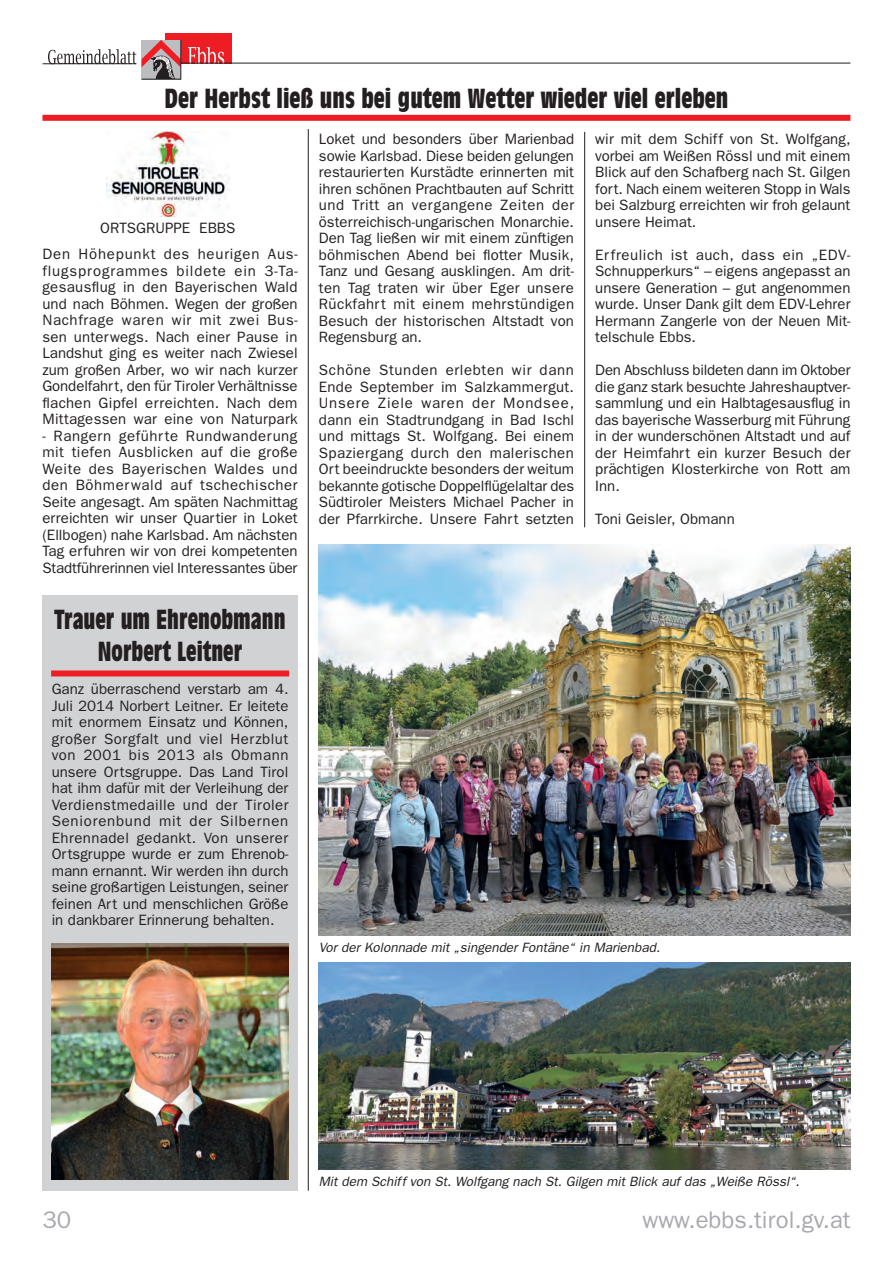
<style>
.page{position:relative;width:893px;height:1263px;background:#fff}
.page>*{position:absolute;margin:0;border:0;box-sizing:border-box;transform-origin:0 0}
.t1{font:700 condensed 27px "Antique Olive";color:#231f20}
.t2{font:700 condensed 27px/32.4px "Antique Olive";color:#231f20;text-align:center;scale:.95 1}
.t3{font:24px "Franklin Gothic";color:#a8a9ad}
.t4{font:15px/16.5px "Franklin Gothic";color:#231f20;text-align:justify}
.t5{font:italic 13.5px "Franklin Gothic";color:#231f20}
</style>
<div class="page">
<div style="left:165px;top:33px;width:67px;height:31px;background:#ee1d23"></div>
<hr style="left:43px;top:63px;width:93px;height:1px;background:#231f20">
<svg style="left:188px;top:47px;width:36px;height:16px"></svg>
<svg style="left:48px;top:40px;width:133px;height:40px"></svg>
<hr style="left:181px;top:63px;width:669px;height:1px;background:#231f20">
<div style="left:42px;top:595px;width:256px;height:596px;background:#d1d2d4"></div>
<div style="left:42px;top:115px;width:808px;height:6px;background:#ee1d23"></div>
<div style="left:51px;top:670px;width:238px;height:6px;background:#ee1d23"></div>
<img style="left:52px;top:943px;width:237px;height:236px">
<img style="left:319px;top:544px;width:531px;height:392px">
<img style="left:319px;top:962px;width:531px;height:207px">
<img style="left:106px;top:132px;width:123px;height:84px">
<hr style="left:308px;top:129px;width:1px;height:1062px;background:#231f20">
<hr style="left:584px;top:132px;width:1px;height:395px;background:#231f20">
<h1 class="t1" style="left:165px;top:84px;width:565px">Der Herbst ließ uns bei gutem Wetter wieder viel erleben</h1>
<p class="t4" style="left:100px;top:220px;width:137px">ORTSGRUPPE EBBS</p>
<p class="t4" style="left:42px;top:245px;width:257px">Den Höhepunkt des heurigen Aus&shy;flugsprogrammes bildete ein 3-Ta&shy;gesausflug in den Bayerischen Wald und nach Böhmen. Wegen der großen Nachfrage waren wir mit zwei Bus&shy;sen unterwegs. Nach einer Pause in Landshut ging es weiter nach Zwiesel zum großen Arber, wo wir nach kurzer Gondelfahrt, den für Tiroler Verhältnisse flachen Gipfel erreichten. Nach dem Mittagessen war eine von Naturpark</p>
<p class="t4" style="left:42px;top:427px;width:257px">- Rangern geführte Rundwanderung mit tiefen Ausblicken auf die große Weite des Bayerischen Waldes und den Böhmerwald auf tschechischer Seite angesagt. Am späten Nachmittag erreichten wir unser Quartier in Loket (Ellbogen) nahe Karlsbad. Am nächsten Tag erfuhren wir von drei kompetenten Stadtführerinnen viel Interessantes über</p>
<h1 class="t2" style="left:55px;top:602px;width:245px">Trauer um Ehrenobmann<br>Norbert Leitner</h1>
<p class="t4" style="left:52px;top:681px;width:238px">Ganz überraschend verstarb am 4.<br>Juli 2014 Norbert Leitner. Er leitete mit enormem Einsatz und Können, großer Sorgfalt und viel Herzblut von 2001 bis 2013 als Obmann unsere Ortsgruppe. Das Land Tirol hat ihm dafür mit der Verleihung der Verdienstmedaille und der Tiroler Seniorenbund mit der Silbernen Ehrennadel gedankt. Von unserer Ortsgruppe wurde er zum Ehrenob&shy;mann ernannt. Wir werden ihn durch seine großartigen Leistungen, seiner feinen Art und menschlichen Größe in dankbarer Erinnerung behalten.</p>
<p class="t4" style="left:319px;top:130px;width:257px">Loket und besonders über Marienbad sowie Karlsbad. Diese beiden gelungen restaurierten Kurstädte erinnerten mit ihren schönen Prachtbauten auf Schritt und Tritt an vergangene Zeiten der österreichisch-ungarischen Monarchie.<br>Den Tag ließen wir mit einem zünftigen böhmischen Abend bei flotter Musik, Tanz und Gesang ausklingen. Am drit&shy;ten Tag traten wir über Eger unsere Rückfahrt mit einem mehrstündigen Besuch der historischen Altstadt von Regensburg an.</p>
<p class="t4" style="left:319px;top:361px;width:257px">Schöne Stunden erlebten wir dann Ende September im Salzkammergut.<br>Unsere Ziele waren der Mondsee, dann ein Stadtrundgang in Bad Ischl und mittags St. Wolfgang. Bei einem Spaziergang durch den malerischen Ort beeindruckte besonders der weitum bekannte gotische Doppelflügelaltar des Südtiroler Meisters Michael Pacher in der Pfarrkirche. Unsere Fahrt setzten</p>
<p class="t4" style="left:595px;top:130px;width:257px">wir mit dem Schiff von St. Wolfgang, vorbei am Weißen Rössl und mit einem Blick auf den Schafberg nach St. Gilgen fort. Nach einem weiteren Stopp in Wals bei Salzburg erreichten wir froh gelaunt unsere Heimat.</p>
<p class="t4" style="left:595px;top:246px;width:257px">Erfreulich ist auch, dass ein „EDV-Schnupperkurs“ – eigens angepasst an unsere Generation – gut angenommen wurde. Unser Dank gilt dem EDV-Lehrer Hermann Zangerle von der Neuen Mit&shy;telschule Ebbs.</p>
<p class="t4" style="left:595px;top:361px;width:257px">Den Abschluss bildeten dann im Oktober die ganz stark besuchte Jahreshauptver&shy;sammlung und ein Halbtagesausflug in das bayerische Wasserburg mit Führung in der wunderschönen Altstadt und auf der Heimfahrt ein kurzer Besuch der prächtigen Klosterkirche von Rott am Inn.</p>
<p class="t4" style="left:595px;top:510px;width:141px">Toni Geisler, Obmann</p>
<p class="t5" style="left:319px;top:940px;width:343px">Vor der Kolonnade mit „singender Fontäne“ in Marienbad.</p>
<p class="t5" style="left:319px;top:1174px;width:482px">Mit dem Schiff von St. Wolfgang nach St. Gilgen mit Blick auf das „Weiße Rössl“.</p>
<h2 class="t3" style="left:43px;top:1206px;width:30px">30</h2>
<h2 class="t3" style="left:642px;top:1206px;width:209px">www.ebbs.tirol.gv.at</h2>
</div>
